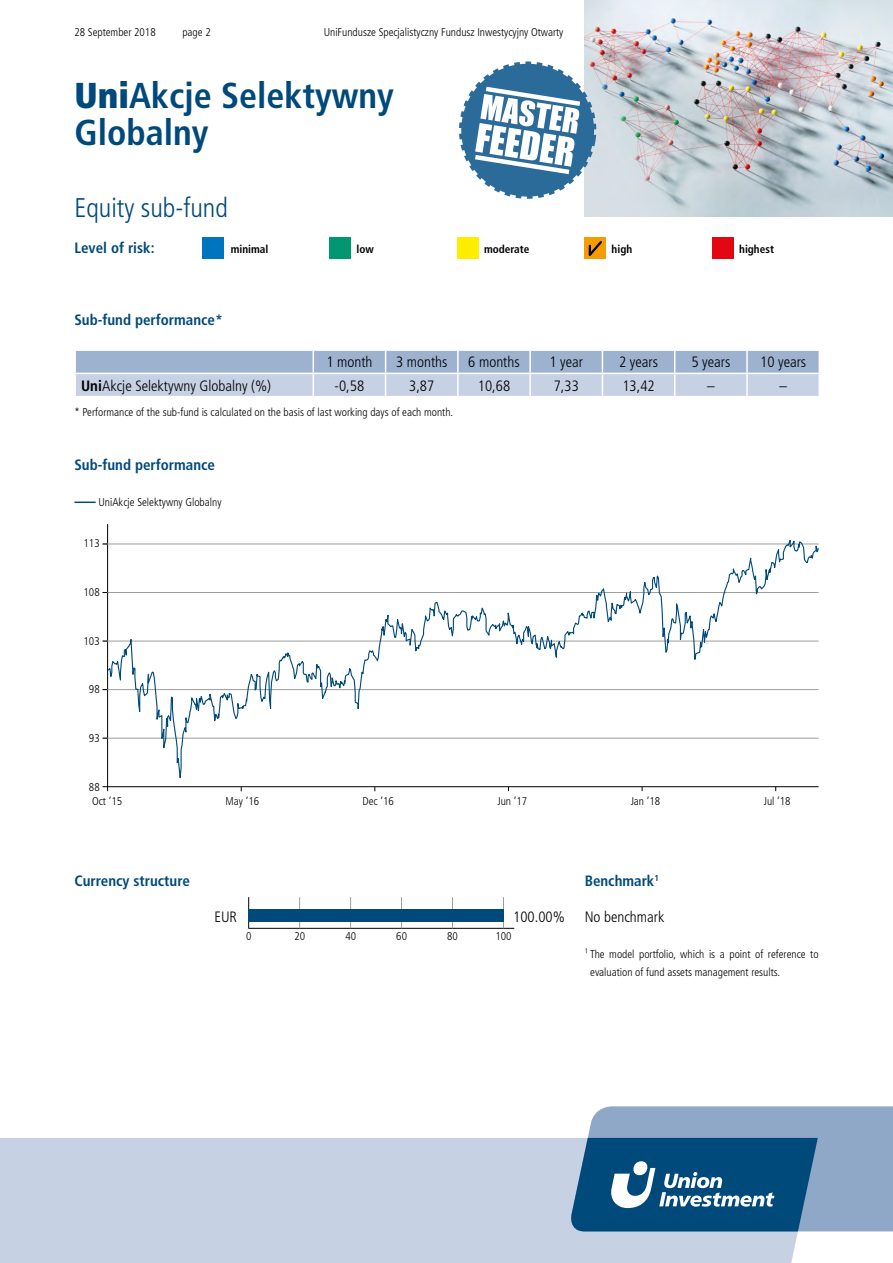
<style>
.page{position:relative;width:893px;height:1263px;background:#fff}
.page>*{position:absolute;margin:0;border:0;box-sizing:border-box;transform-origin:0 0}
.t1{font:700 condensed 36px/36.2px "Frutiger LT Pro";color:#00497b}
.t2{font:300 condensed 27px "Frutiger LT Pro";color:#00497b}
._04_Copy_10_pt{font:300 condensed 15px "Frutiger LT Pro";color:#000}
._03_Subhead_10_pt{font:700 condensed 15px "Frutiger LT Pro";color:#00497b}
.tabela_wynikow{font:300 condensed 15px "Frutiger LT Pro";color:#000}
._07_Issue_details__p{font:300 condensed 11.25px/18px "Frutiger LT Pro";color:#000}
.wykres_poziom{font:300 condensed 11.25px "Frutiger LT Pro";color:#000}
.t3{font:700 condensed 11.25px "Frutiger LT Pro";color:#000}
.wykres_pion{font:300 condensed 11.25px "Frutiger LT Pro";color:#000}
.s1{font-weight:900}
.s2{font-weight:700}
</style>
<div class="page">
<img style="left:585px;top:0;width:308px;height:217px">
<div style="left:0;top:1138px;width:818px;height:125px;background:#c6d1e4"></div>
<svg style="left:568px;top:1106px;width:325px;height:125px;background:#5583a8"></svg>
<svg style="left:459px;top:61px;width:137px;height:138px"></svg>
<div style="left:202px;top:238px;width:21px;height:21px;background:#0075bf"></div>
<div style="left:330px;top:238px;width:21px;height:21px;background:#009770"></div>
<div style="left:457px;top:238px;width:21px;height:21px;background:#ffed00"></div>
<div style="left:585px;top:238px;width:21px;height:21px;background:#f59c00"></div>
<svg style="left:589px;top:241px;width:13px;height:15px"></svg>
<div style="left:712px;top:238px;width:21px;height:21px;background:#e30613"></div>
<hr style="left:248px;top:928px;width:266px;height:1px;background:#000">
<hr style="left:503px;top:897px;width:1px;height:31px;background:#9d9d9c">
<hr style="left:299px;top:897px;width:1px;height:31px;background:#9d9d9c">
<hr style="left:350px;top:897px;width:1px;height:31px;background:#9d9d9c">
<hr style="left:401px;top:897px;width:1px;height:31px;background:#9d9d9c">
<hr style="left:452px;top:897px;width:1px;height:31px;background:#9d9d9c">
<hr style="left:248px;top:897px;width:1px;height:31px;background:#000">
<div style="left:248px;top:909px;width:256px;height:13px;background:#00497b"></div>
<hr style="left:74px;top:501px;width:22px;height:2px;background:#00497b">
<svg style="left:75px;top:350px;width:744px;height:47px;background:#b8c7dc"></svg>
<hr style="left:602px;top:396px;width:73px;height:1px;background:#fff">
<hr style="left:675px;top:396px;width:72px;height:1px;background:#fff">
<hr style="left:747px;top:396px;width:73px;height:1px;background:#fff">
<hr style="left:107px;top:524px;width:1px;height:267px;background:#000">
<hr style="left:103px;top:786px;width:716px;height:1px;background:#000">
<svg style="left:106px;top:533px;width:713px;height:256px"></svg>
<p class="_07_Issue_details__p" style="left:74px;top:23px;width:83px">28 September 2018</p>
<p class="_07_Issue_details__p" style="left:182px;top:23px;width:30px">page 2</p>
<p class="_07_Issue_details__p" style="left:324px;top:23px;width:241px">UniFundusze Specjalistyczny Fundusz Inwestycyjny Otwarty</p>
<h1 class="t1" style="left:74px;top:78px;width:321px"><span class="s1">Uni</span>Akcje Selektywny<br>Globalny</h1>
<h2 class="t2" style="left:74px;top:192px;width:155px">Equity sub-fund</h2>
<h3 class="_03_Subhead_10_pt" style="left:74px;top:239px;width:82px">Level of risk:</h3>
<p class="t3" style="left:231px;top:242px;width:39px">minimal</p>
<p class="t3" style="left:356px;top:242px;width:19px">low</p>
<p class="t3" style="left:484px;top:242px;width:47px">moderate</p>
<p class="t3" style="left:612px;top:242px;width:22px">high</p>
<p class="t3" style="left:739px;top:242px;width:36px">highest</p>
<p class="_03_Subhead_10_pt" style="left:74px;top:311px;width:150px">Sub-fund performance*</p>
<p class="_04_Copy_10_pt" style="left:326px;top:354px;width:48px">1 month</p>
<p class="_04_Copy_10_pt" style="left:396px;top:354px;width:53px">3 months</p>
<p class="_04_Copy_10_pt" style="left:468px;top:354px;width:53px">6 months</p>
<p class="_04_Copy_10_pt" style="left:549px;top:354px;width:35px">1 year</p>
<p class="_04_Copy_10_pt" style="left:619px;top:354px;width:40px">2 years</p>
<p class="_04_Copy_10_pt" style="left:691px;top:354px;width:40px">5 years</p>
<p class="_04_Copy_10_pt" style="left:760px;top:354px;width:48px">10 years</p>
<p class="_04_Copy_10_pt" style="left:81px;top:377px;width:192px"><span class="s2">Uni</span>Akcje Selektywny Globalny (%)</p>
<p class="tabela_wynikow" style="left:335px;top:377px;width:31px">-0,58</p>
<p class="tabela_wynikow" style="left:409px;top:377px;width:27px">3,87</p>
<p class="tabela_wynikow" style="left:478px;top:377px;width:34px">10,68</p>
<p class="tabela_wynikow" style="left:554px;top:377px;width:27px">7,33</p>
<p class="tabela_wynikow" style="left:622px;top:377px;width:34px">13,42</p>
<p class="tabela_wynikow" style="left:707px;top:377px;width:9px">–</p>
<p class="tabela_wynikow" style="left:779px;top:377px;width:9px">–</p>
<p class="_07_Issue_details__p" style="left:74px;top:403px;width:380px">* Performance of the sub-fund is calculated on the basis of last working days of each month.</p>
<p class="_03_Subhead_10_pt" style="left:74px;top:456px;width:142px">Sub-fund performance</p>
<p class="_07_Issue_details__p" style="left:98px;top:493px;width:125px">UniAkcje Selektywny Globalny</p>
<p class="wykres_pion" style="left:84px;top:537px;width:18px">113</p>
<p class="wykres_pion" style="left:84px;top:585px;width:18px">108</p>
<p class="wykres_pion" style="left:84px;top:634px;width:18px">103</p>
<p class="wykres_pion" style="left:89px;top:683px;width:12px">98</p>
<p class="wykres_pion" style="left:89px;top:732px;width:12px">93</p>
<p class="wykres_pion" style="left:89px;top:781px;width:12px">88</p>
<p class="wykres_poziom" style="left:92px;top:794px;width:32px">Oct ’15</p>
<p class="wykres_poziom" style="left:226px;top:794px;width:35px">May ’16</p>
<p class="wykres_poziom" style="left:363px;top:794px;width:33px">Dec ’16</p>
<p class="wykres_poziom" style="left:497px;top:794px;width:31px">Jun ’17</p>
<p class="wykres_poziom" style="left:631px;top:794px;width:31px">Jan ’18</p>
<p class="wykres_poziom" style="left:764px;top:794px;width:29px">Jul ’18</p>
<p class="_03_Subhead_10_pt" style="left:74px;top:871px;width:117px">Currency structure</p>
<p class="_03_Subhead_10_pt" style="left:585px;top:871px;width:76px">Benchmark<sup>1</sup></p>
<p class="_04_Copy_10_pt" style="left:585px;top:908px;width:81px">No benchmark</p>
<p class="_07_Issue_details__p" style="left:590px;top:945px;width:230px;text-indent:-6px">¹ The model portfolio, which is a point of reference to evaluation of fund assets management results.</p>
<p class="_04_Copy_10_pt" style="left:214px;top:908px;width:24px">EUR</p>
<p class="_04_Copy_10_pt" style="left:513px;top:908px;width:53px">100.00%</p>
<p class="_07_Issue_details__p" style="left:246px;top:927px;width:7px">0</p>
<p class="_07_Issue_details__p" style="left:294px;top:927px;width:12px">20</p>
<p class="_07_Issue_details__p" style="left:345px;top:927px;width:12px">40</p>
<p class="_07_Issue_details__p" style="left:396px;top:927px;width:12px">60</p>
<p class="_07_Issue_details__p" style="left:447px;top:927px;width:12px">80</p>
<p class="_07_Issue_details__p" style="left:495px;top:927px;width:18px">100</p>
</div>
